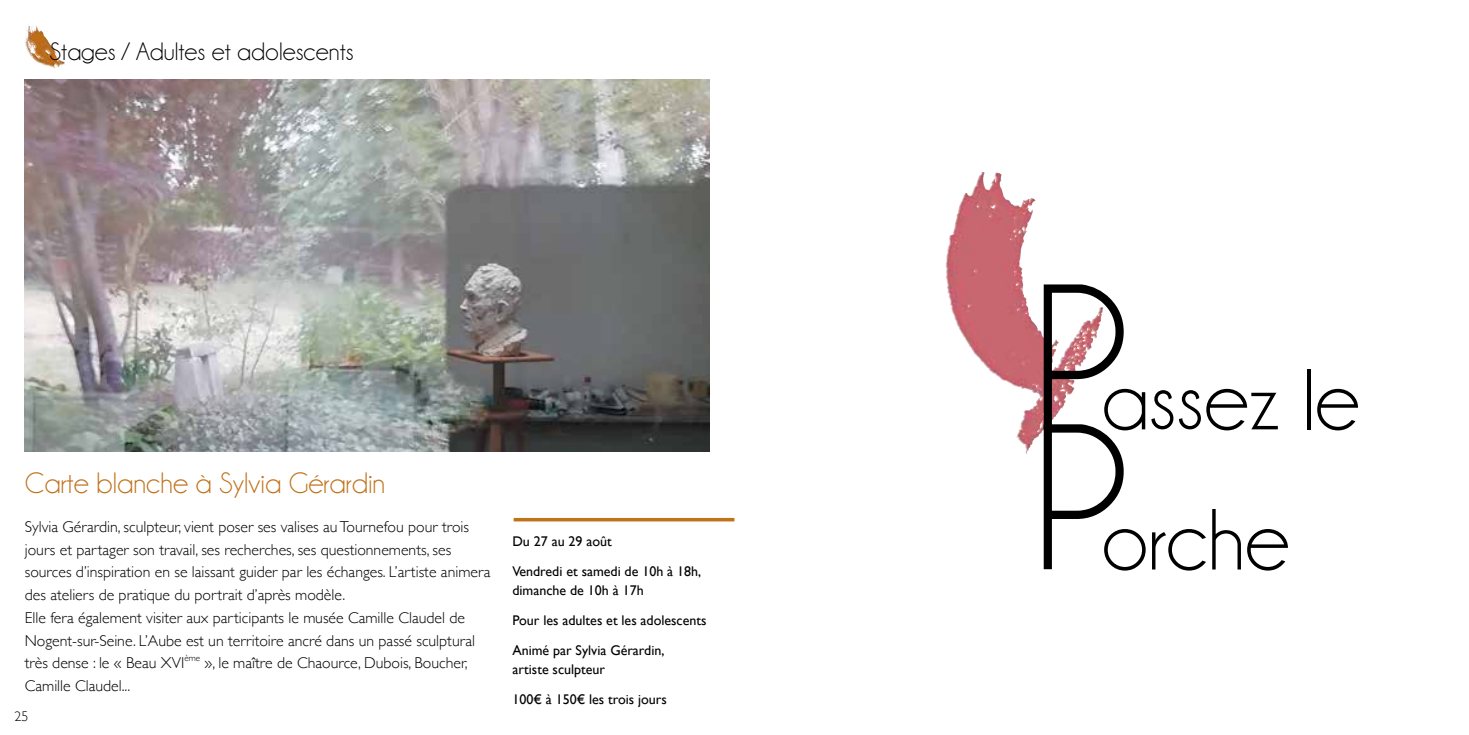
<style>
.page{position:relative;width:1469px;height:735px;background:#fff}
.page>*{position:absolute;margin:0;border:0;box-sizing:border-box;transform-origin:0 0}
.t1{font:209.65px "Champagne&Limousines";color:#000}
.t2{font:87.5px "Champagne&Limousines";color:#000}
.t3{font:29.75px "Champagne&Limousines";color:#c0721b}
.t4{font:25.38px "Champagne&Limousines";color:#000}
.t5{font:300 15.75px/22.8px "Gill Sans";color:#000}
.t6{font:14px/29.8px "Gill Sans";color:#000}
.t7{font:300 14px "Gill Sans";color:#000}
</style>
<div class="page">
<img style="left:945px;top:174px;width:97px;height:227px">
<img style="left:25px;top:79px;width:684px;height:372px">
<svg style="left:513px;top:517px;width:221px;height:4px"></svg>
<img style="left:25px;top:25px;width:11px;height:18px">
<h3 class="t4" style="left:49px;top:38px;width:306px">Stages / Adultes et adolescents</h3>
<h3 class="t3" style="left:25px;top:468px;width:362px">Carte blanche à Sylvia Gérardin</h3>
<p class="t5" style="left:25px;top:514px;width:467px">Sylvia Gérardin, sculpteur, vient poser ses valises au Tournefou pour trois jours et partager son travail, ses recherches, ses questionnements, ses sources d’inspiration en se laissant guider par les échanges. L’artiste animera des ateliers de pratique du portrait d’après modèle.<br>Elle fera également visiter aux participants le musée Camille Claudel de Nogent-sur-Seine. L’Aube est un territoire ancré dans un passé sculptural très dense : le « Beau XVI<sup>ème</sup> », le maître de Chaource, Dubois, Boucher, Camille Claudel...</p>
<p class="t7" style="left:14px;top:704px;width:15px">25</p>
<p class="t6" style="left:512px;top:526px;width:190px">Du 27 au 29 août<br>Vendredi et samedi de 10h à 18h,</p>
<p class="t6" style="left:512px;top:575px;width:196px">dimanche de 10h à 17h<br>Pour les adultes et les adolescents<br>Animé par Sylvia Gérardin,</p>
<p class="t6" style="left:512px;top:653px;width:156px">artiste sculpteur<br>100€ à 150€ les trois jours</p>
<h1 class="t1" style="left:1032px;top:253px;width:100px">P</h1>
<h2 class="t2" style="left:1101px;top:355px;width:260px">assez le</h2>
<h1 class="t1" style="left:1032px;top:393px;width:100px">P</h1>
<h2 class="t2" style="left:1101px;top:495px;width:190px">orche</h2>
</div>
